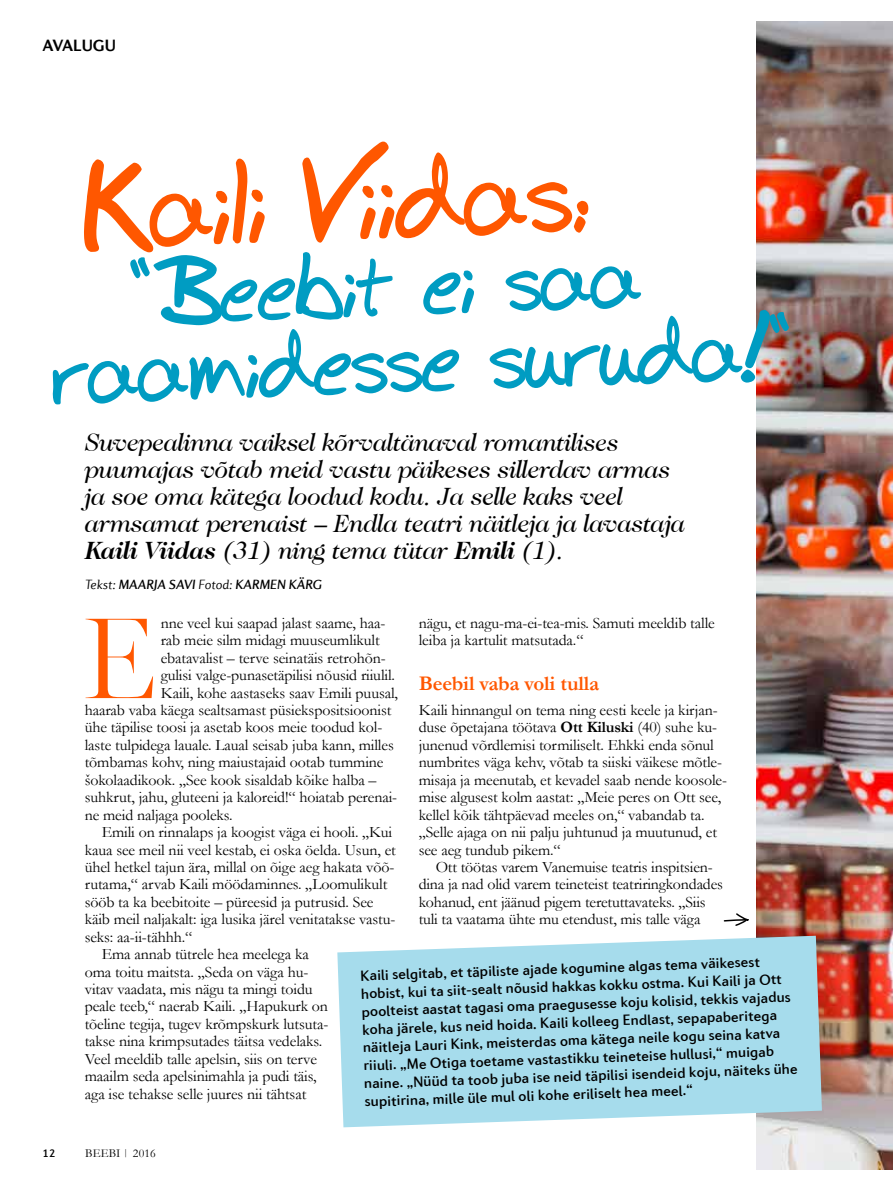
<style>
.page{position:relative;width:893px;height:1191px;background:#fff}
.page>*{position:absolute;margin:0;border:0;box-sizing:border-box;transform-origin:0 0}
.t1{font:300 116.1px "Miller Banner";color:#ff5700}
.t2{font:700 106.65px "Bud Hand";color:#ff5700}
.t3{font:700 85.35px/76.9px "Bud Hand";color:#009cc2}
.t4{font:italic 25.5px/27px "Caslon 224 IT Cby BT";letter-spacing:-.01em;color:#000}
.t5{font:700 21px "Garamond";letter-spacing:-.005em;color:#ff5700}
.t6{font:700 16.5px "Diverda Sans Com";color:#000}
.t7{font:15.9px/17.4px "Garamond";letter-spacing:-.005em;color:#000}
.t8{font:500 15px/18px "Diverda Sans Com";color:#000}
.t9{font:italic 500 13.5px "Diverda Sans Com";color:#000}
.t10{font:12px "Garamond";letter-spacing:.01em;color:#000}
.t11{font:500 12px "Diverda Sans Com";color:#000}
.s1{font-size:67.2px}
.s2{font-weight:700}
.s3{font-weight:300}
.s4{font-size:9px}
</style>
<div class="page">
<img style="left:757px;top:21px;width:136px;height:1148px">
<svg style="left:337px;top:935px;width:485px;height:192px;background:#adddeb"></svg>
<svg style="left:723px;top:913px;width:25px;height:13px"></svg>
<p class="t6" style="left:43px;top:36px;width:75px">AVALUGU</p>
<h2 class="t2" style="left:86px;top:147px;width:502px;rotate:-2deg">Kaili Viidas<span class="s1">:</span></h2>
<h3 class="t3" style="left:49px;top:259px;width:739px;text-indent:82px;rotate:-2deg">“Beebit ei saa raamidesse suruda!“</h3>
<p class="t4" style="left:85px;top:428px;width:602px">Suvepealinna vaiksel kõrvaltänaval romantilises puumajas võtab meid vastu päikeses sillerdav armas ja soe oma kätega loodud kodu. Ja selle kaks veel armsamat perenaist – Endla teatri näitleja ja lavastaja <span class="s2">Kaili Viidas</span> (31) ning tema tütar <span class="s2">Emili</span> (1).</p>
<p class="t9" style="left:85px;top:577px;width:239px"><span class="s3">Tekst:</span> MAARJA SAVI <span class="s3">Fotod:</span> KARMEN KÄRG</p>
<p class="t7" style="left:161px;top:613px;width:226px">nne veel kui saapad jalast saame, haa-</p>
<p class="t7" style="left:161px;top:631px;width:221px">rab meie silm midagi muuseumlikult</p>
<p class="t7" style="left:161px;top:648px;width:227px">ebatavalist – terve seinatäis retrohõn-</p>
<p class="t7" style="left:161px;top:666px;width:236px">gulisi valge-punasetäpilisi nõusid riiulil.</p>
<p class="t7" style="left:161px;top:683px;width:239px">Kaili, kohe aastaseks saav Emili puusal,</p>
<p class="t7" style="left:85px;top:701px;width:308px">haarab vaba käega sealtsamast püsiekspositsioonist</p>
<p class="t7" style="left:85px;top:718px;width:299px">ühe täpilise toosi ja asetab koos meie toodud kol-</p>
<p class="t7" style="left:85px;top:736px;width:311px">laste tulpidega lauale. Laual seisab juba kann, milles</p>
<p class="t7" style="left:85px;top:753px;width:300px">tõmbamas kohv, ning maiustajaid ootab tummine</p>
<p class="t7" style="left:85px;top:770px;width:293px">šokolaadikook. „See kook sisaldab kõike halba –</p>
<p class="t7" style="left:85px;top:788px;width:314px">suhkrut, jahu, gluteeni ja kaloreid!“ hoiatab perenai-</p>
<p class="t7" style="left:85px;top:805px;width:149px">ne meid naljaga pooleks.</p>
<p class="t7" style="left:102px;top:823px;width:292px">Emili on rinnalaps ja koogist väga ei hooli. „Kui</p>
<p class="t7" style="left:85px;top:840px;width:313px">kaua see meil nii veel kestab, ei oska öelda. Usun, et</p>
<p class="t7" style="left:85px;top:858px;width:311px">ühel hetkel tajun ära, millal on õige aeg hakata võõ-</p>
<p class="t7" style="left:85px;top:875px;width:304px">rutama,“ arvab Kaili möödaminnes. „Loomulikult</p>
<p class="t7" style="left:85px;top:892px;width:290px">sööb ta ka beebitoite – püreesid ja putrusid. See</p>
<p class="t7" style="left:85px;top:910px;width:312px">käib meil naljakalt: iga lusika järel venitatakse vastu-</p>
<p class="t7" style="left:85px;top:927px;width:109px">seks: aa-ii-tähhh.“</p>
<p class="t7" style="left:102px;top:945px;width:209px">Ema annab tütrele hea meelega ka</p>
<p class="t7" style="left:85px;top:962px;width:225px">oma toitu maitsta. „Seda on väga hu-</p>
<p class="t7" style="left:85px;top:980px;width:229px">vitav vaadata, mis nägu ta mingi toidu</p>
<p class="t7" style="left:85px;top:997px;width:245px">peale teeb,“ naerab Kaili. „Hapukurk on</p>
<p class="t7" style="left:85px;top:1014px;width:245px">tõeline tegija, tugev krõmpskurk lutsuta-</p>
<p class="t7" style="left:85px;top:1032px;width:239px">takse nina krimpsutades täitsa vedelaks.</p>
<p class="t7" style="left:85px;top:1049px;width:234px">Veel meeldib talle apelsin, siis on terve</p>
<p class="t7" style="left:85px;top:1067px;width:233px">maailm seda apelsinimahla ja pudi täis,</p>
<p class="t7" style="left:85px;top:1084px;width:223px">aga ise tehakse selle juures nii tähtsat</p>
<p class="t7" style="left:419px;top:613px;width:298px">nägu, et nagu-ma-ei-tea-mis. Samuti meeldib talle leiba ja kartulit matsutada.“</p>
<h3 class="t5" style="left:419px;top:668px;width:182px">Beebil vaba voli tulla</h3>
<p class="t7" style="left:419px;top:701px;width:310px">Kaili hinnangul on tema ning eesti keele ja kirjan&shy;duse õpetajana töötava <span class="s2">Ott Kiluski</span> (40) suhe ku&shy;junenud võrdlemisi tormiliselt. Ehkki enda sõnul numbrites väga kehv, võtab ta siiski väikese mõtle&shy;misaja ja meenutab, et kevadel saab nende koosole&shy;mise algusest kolm aastat: „Meie peres on Ott see, kellel kõik tähtpäevad meeles on,“ vabandab ta. „Selle ajaga on nii palju juhtunud ja muutunud, et see aeg tundub pikem.“</p>
<p class="t7" style="left:419px;top:858px;width:306px;text-indent:17px">Ott töötas varem Vanemuise teatris inspitsien&shy;dina ja nad olid varem teineteist teatriringkondades kohanud, ent jäänud pigem teretuttavateks. „Siis tuli ta vaatama ühte mu etendust, mis talle väga</p>
<h1 class="t1" style="left:81px;top:588px;width:77px">E</h1>
<p class="t8" style="left:360px;top:966px;width:435px;rotate:-2deg">Kaili selgitab, et täpiliste ajade kogumine algas tema väikesest hobist, kui ta siit-sealt nõusid hakkas kokku ostma. Kui Kaili ja Ott poolteist aastat tagasi oma praegusesse koju kolisid, tekkis vajadus koha järele, kus neid hoida. Kaili kolleeg Endlast, sepapaberitega näitleja Lauri Kink, meisterdas oma kätega neile kogu seina katva riiuli. „Me Otiga toetame vastastikku teineteise hullusi,“ muigab naine. „Nüüd ta toob juba ise neid täpilisi isendeid koju, näiteks ühe supitirina, mille üle mul oli kohe eriliselt hea meel.“</p>
<p class="t11" style="left:43px;top:1145px;width:14px">12</p>
<p class="t10" style="left:85px;top:1144px;width:72px">BEEBI <span class="s4">|</span> 2016</p>
</div>
